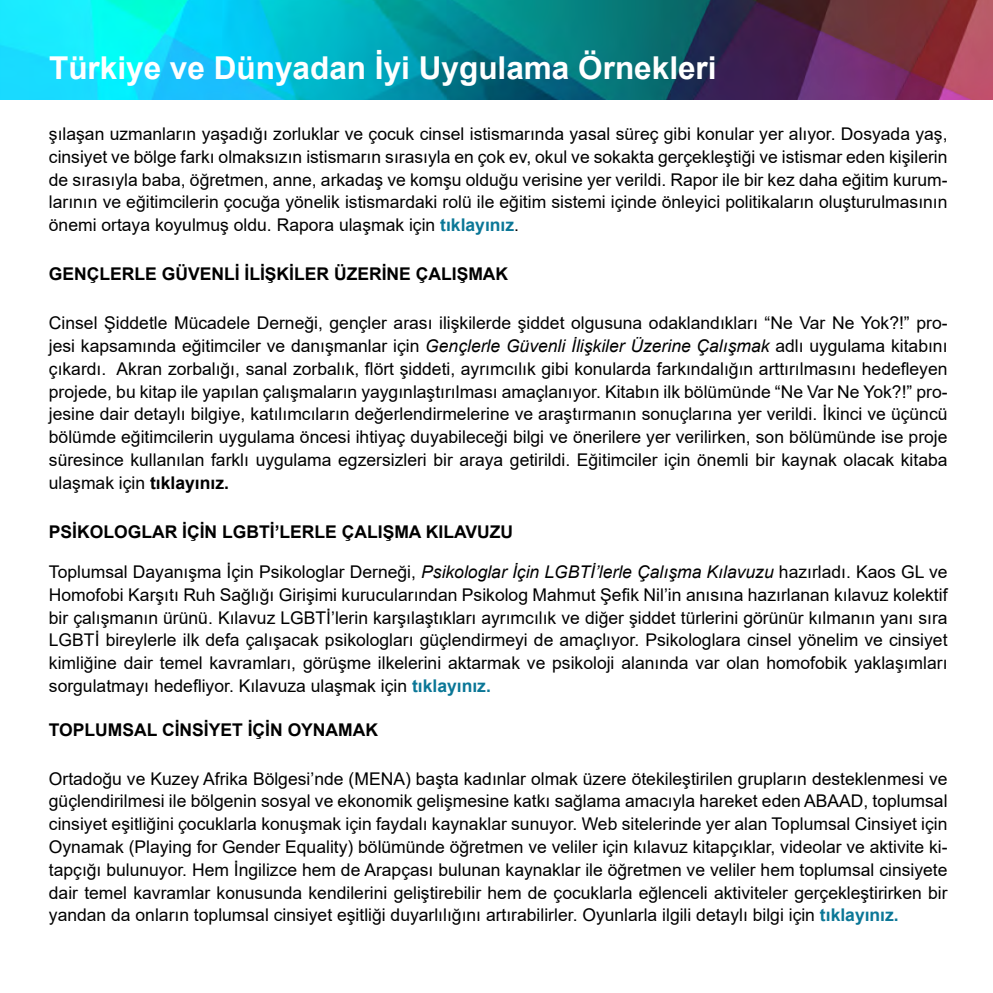
<style>
.page{position:relative;width:993px;height:993px;background:#fff}
.page>*{position:absolute;margin:0;border:0;box-sizing:border-box;transform-origin:0 0}
.t1{font:700 31.5px "Arial";color:#fff}
.t2{font:17.5px/22.8px "Arial";color:#000;text-align:justify}
.t3{font:700 17.5px "Arial";color:#000}
.s1{font-weight:700;color:#0b7797}
.s2{font-style:italic}
.s3{font-weight:700}
</style>
<div class="page">
<img style="left:0;top:0;width:992px;height:99px">
<h1 class="t1" style="left:49px;top:45px;width:669px">Türkiye ve Dünyadan İyi Uygulama Örnekleri</h1>
<p class="t2" style="left:49px;top:122px;width:899px">şılaşan uzmanların yaşadığı zorluklar ve çocuk cinsel istismarında yasal süreç gibi konular yer alıyor. Dosyada yaş, cinsiyet ve bölge farkı olmaksızın istismarın sırasıyla en çok ev, okul ve sokakta gerçekleştiği ve istismar eden kişilerin de sırasıyla baba, öğretmen, anne, arkadaş ve komşu olduğu verisine yer verildi. Rapor ile bir kez daha eğitim kurum&shy;larının ve eğitimcilerin çocuğa yönelik istismardaki rolü ile eğitim sistemi içinde önleyici politikaların oluşturulmasının önemi ortaya koyulmuş oldu. Rapora ulaşmak için <span class="s1">tıklayınız</span>.</p>
<p class="t3" style="left:49px;top:261px;width:460px">GENÇLERLE GÜVENLİ İLİŞKİLER ÜZERİNE ÇALIŞMAK</p>
<p class="t2" style="left:49px;top:311px;width:899px">Cinsel Şiddetle Mücadele Derneği, gençler arası ilişkilerde şiddet olgusuna odaklandıkları “Ne Var Ne Yok?!” pro&shy;jesi kapsamında eğitimciler ve danışmanlar için <span class="s2">Gençlerle Güvenli İlişkiler Üzerine Çalışmak</span> adlı uygulama kitabını çıkardı. Akran zorbalığı, sanal zorbalık, flört şiddeti, ayrımcılık gibi konularda farkındalığın arttırılmasını hedefleyen projede, bu kitap ile yapılan çalışmaların yaygınlaştırılması amaçlanıyor. Kitabın ilk bölümünde “Ne Var Ne Yok?!” pro&shy;jesine dair detaylı bilgiye, katılımcıların değerlendirmelerine ve araştırmanın sonuçlarına yer verildi. İkinci ve üçüncü bölümde eğitimcilerin uygulama öncesi ihtiyaç duyabileceği bilgi ve önerilere yer verilirken, son bölümünde ise proje süresince kullanılan farklı uygulama egzersizleri bir araya getirildi. Eğitimciler için önemli bir kaynak olacak kitaba ulaşmak için <span class="s3">tıklayınız.</span></p>
<p class="t3" style="left:49px;top:519px;width:465px">PSİKOLOGLAR İÇİN LGBTİ’LERLE ÇALIŞMA KILAVUZU</p>
<p class="t2" style="left:49px;top:560px;width:899px">Toplumsal Dayanışma İçin Psikologlar Derneği, <span class="s2">Psikologlar İçin LGBTİ’lerle Çalışma Kılavuzu</span> hazırladı. Kaos GL ve Homofobi Karşıtı Ruh Sağlığı Girişimi kurucularından Psikolog Mahmut Şefik Nil’in anısına hazırlanan kılavuz kolektif bir çalışmanın ürünü. Kılavuz LGBTİ’lerin karşılaştıkları ayrımcılık ve diğer şiddet türlerini görünür kılmanın yanı sıra LGBTİ bireylerle ilk defa çalışacak psikologları güçlendirmeyi de amaçlıyor. Psikologlara cinsel yönelim ve cinsiyet kimliğine dair temel kavramları, görüşme ilkelerini aktarmak ve psikoloji alanında var olan homofobik yaklaşımları sorgulatmayı hedefliyor. Kılavuza ulaşmak için <span class="s1">tıklayınız.</span></p>
<p class="t3" style="left:49px;top:716px;width:330px">TOPLUMSAL CİNSİYET İÇİN OYNAMAK</p>
<p class="t2" style="left:49px;top:766px;width:899px">Ortadoğu ve Kuzey Afrika Bölgesi’nde (MENA) başta kadınlar olmak üzere ötekileştirilen grupların desteklenmesi ve güçlendirilmesi ile bölgenin sosyal ve ekonomik gelişmesine katkı sağlama amacıyla hareket eden ABAAD, toplumsal cinsiyet eşitliğini çocuklarla konuşmak için faydalı kaynaklar sunuyor. Web sitelerinde yer alan Toplumsal Cinsiyet için Oynamak (Playing for Gender Equality) bölümünde öğretmen ve veliler için kılavuz kitapçıklar, videolar ve aktivite ki&shy;tapçığı bulunuyor. Hem İngilizce hem de Arapçası bulunan kaynaklar ile öğretmen ve veliler hem toplumsal cinsiyete dair temel kavramlar konusunda kendilerini geliştirebilir hem de çocuklarla eğlenceli aktiviteler gerçekleştirirken bir yandan da onların toplumsal cinsiyet eşitliği duyarlılığını artırabilirler. Oyunlarla ilgili detaylı bilgi için <span class="s1">tıklayınız.</span></p>
</div>
